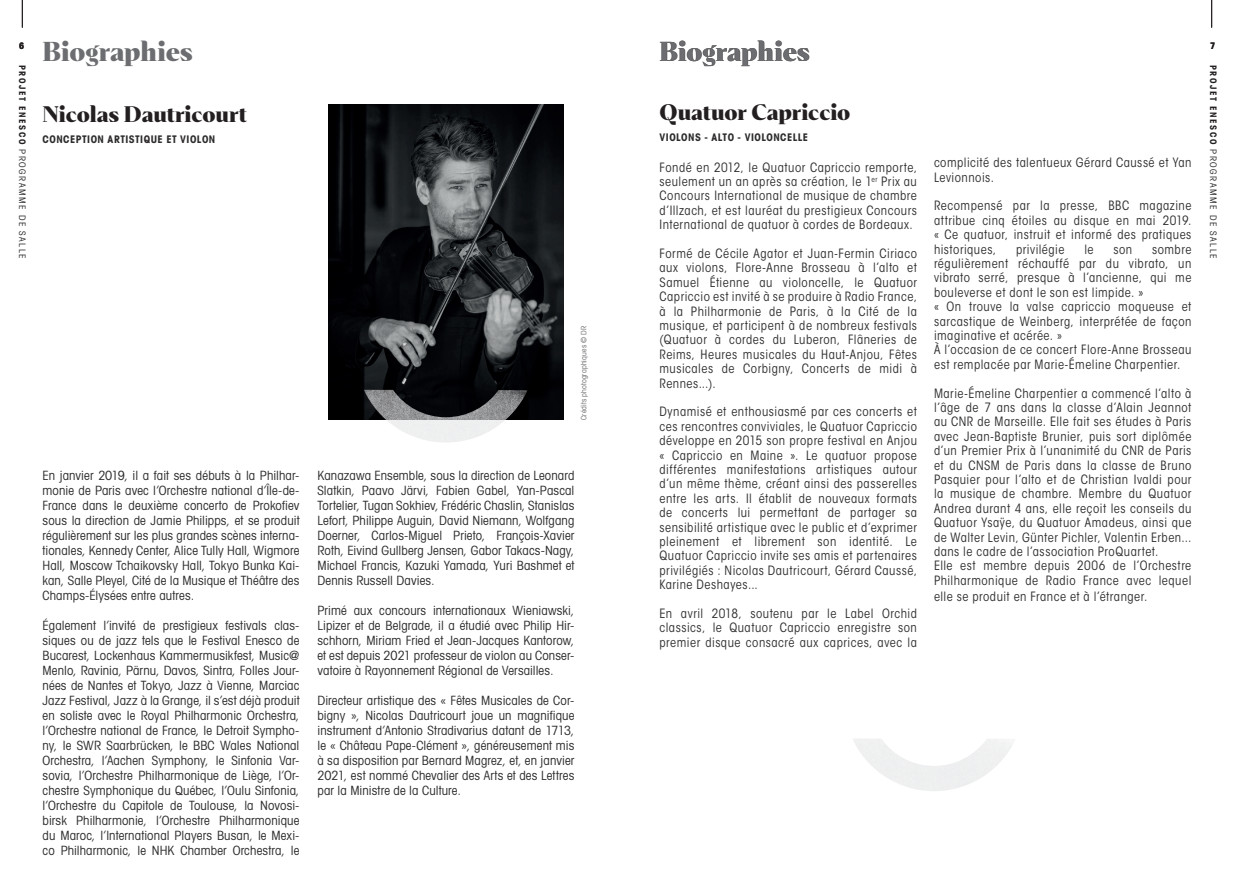
<style>
.page{position:relative;width:1234px;height:893px;background:#fff}
.page>*{position:absolute;margin:0;border:0;box-sizing:border-box;transform-origin:0 0}
.t1{font:900 25.5px "Abstract";letter-spacing:-.005em;color:#6c6d70}
.t2{font:900 21px "Abstract";letter-spacing:-.005em;color:#231f20}
.t3{font:condensed 12.75px/14.4px "ITC Avant Garde Std";letter-spacing:.04em;color:#2e2b2c;text-align:justify}
.t4{font:condensed 12.75px/15px "Avant Garde";letter-spacing:.01em;color:#2e2b2c;text-align:justify}
.t5{font:700 condensed 10.5px "Avant Garde";letter-spacing:.045em;color:#2e2b2c}
.t6{font:condensed 9px "Avant Garde";letter-spacing:.165em;color:#231f20}
.t7{font:700 condensed 9px "Avant Garde";color:#231f20}
.t8{font:condensed 7.5px "Avant Garde";letter-spacing:.02em;color:#6c6d70}
.s1{font-weight:700}
</style>
<div class="page">
<svg style="left:22px;top:0;width:1px;height:28px"></svg>
<img style="left:328px;top:105px;width:235px;height:315px">
<img style="left:364px;top:390px;width:163px;height:52px">
<p class="t7" style="left:19px;top:40px;width:7px">6</p>
<p class="t6" style="left:28px;top:65px;width:195px;rotate:90deg"><span class="s1">PROJET ENESCO</span> PROGRAMME DE SALLE</p>
<h1 class="t1" style="left:43px;top:35px;width:152px">Biographies</h1>
<h2 class="t2" style="left:43px;top:100px;width:206px">Nicolas Dautricourt</h2>
<p class="t5" style="left:43px;top:132px;width:174px">CONCEPTION ARTISTIQUE ET VIOLON</p>
<p class="t8" style="left:579px;top:420px;width:95px;rotate:-90deg">Crédits photographiques © DR</p>
<p class="t4" style="left:43px;top:467px;width:258px">En janvier 2019, il a fait ses débuts à la Philhar&shy;monie de Paris avec l’Orchestre national d’Île-de-France dans le deuxième concerto de Prokofiev sous la direction de Jamie Philipps, et se produit régulièrement sur les plus grandes scènes interna&shy;tionales, Kennedy Center, Alice Tully Hall, Wigmore Hall, Moscow Tchaikovsky Hall, Tokyo Bunka Kai&shy;kan, Salle Pleyel, Cité de la Musique et Théâtre des Champs-Élysées entre autres.</p>
<p class="t4" style="left:43px;top:617px;width:258px">Également l’invité de prestigieux festivals clas&shy;siques ou de jazz tels que le Festival Enesco de Bucarest, Lockenhaus Kammermusikfest, Music@ Menlo, Ravinia, Pärnu, Davos, Sintra, Folles Jour&shy;nées de Nantes et Tokyo, Jazz à Vienne, Marciac Jazz Festival, Jazz à la Grange, il s’est déjà produit en soliste avec le Royal Philharmonic Orchestra, l’Orchestre national de France, le Detroit Sympho&shy;ny, le SWR Saarbrücken, le BBC Wales National Orchestra, l’Aachen Symphony, le Sinfonia Var&shy;sovia, l’Orchestre Philharmonique de Liège, l’Or&shy;chestre Symphonique du Québec, l’Oulu Sinfonia, l’Orchestre du Capitole de Toulouse, la Novosi&shy;birsk Philharmonie, l’Orchestre Philharmonique du Maroc, l’International Players Busan, le Mexi&shy;co Philharmonic, le NHK Chamber Orchestra, le</p>
<p class="t4" style="left:317px;top:467px;width:258px">Kanazawa Ensemble, sous la direction de Leonard Slatkin, Paavo Järvi, Fabien Gabel, Yan-Pascal Tortelier, Tugan Sokhiev, Frédéric Chaslin, Stanislas Lefort, Philippe Auguin, David Niemann, Wolfgang Doerner, Carlos-Miguel Prieto, François-Xavier Roth, Eivind Gullberg Jensen, Gabor Takacs-Nagy, Michael Francis, Kazuki Yamada, Yuri Bashmet et Dennis Russell Davies.</p>
<p class="t4" style="left:317px;top:602px;width:258px">Primé aux concours internationaux Wieniawski, Lipizer et de Belgrade, il a étudié avec Philip Hir&shy;schhorn, Miriam Fried et Jean-Jacques Kantorow, et est depuis 2021 professeur de violon au Conser&shy;vatoire à Rayonnement Régional de Versailles.</p>
<p class="t4" style="left:317px;top:692px;width:258px">Directeur artistique des « Fêtes Musicales de Cor&shy;bigny », Nicolas Dautricourt joue un magnifique instrument d’Antonio Stradivarius datant de 1713, le « Château Pape-Clément », généreusement mis à sa disposition par Bernard Magrez, et, en janvier 2021, est nommé Chevalier des Arts et des Lettres par la Ministre de la Culture.</p>
<h1 class="t1" style="left:659px;top:35px;width:152px">Biographies</h1>
<h2 class="t2" style="left:659px;top:99px;width:192px">Quatuor Capriccio</h2>
<p class="t5" style="left:659px;top:130px;width:150px">VIOLONS - ALTO - VIOLONCELLE</p>
<p class="t3" style="left:659px;top:160px;width:259px">Fondé en 2012, le Quatuor Capriccio remporte, seulement un an après sa création, le 1<sup>er</sup> Prix au Concours International de musique de chambre d’Illzach, et est lauréat du prestigieux Concours International de quatuor à cordes de Bordeaux.</p>
<p class="t3" style="left:659px;top:246px;width:259px">Formé de Cécile Agator et Juan-Fermin Ciriaco aux violons, Flore-Anne Brosseau à l’alto et Samuel Étienne au violoncelle, le Quatuor Capriccio est invité à se produire à Radio France, à la Philharmonie de Paris, à la Cité de la musique, et participent à de nombreux festivals (Quatuor à cordes du Luberon, Flâneries de Reims, Heures musicales du Haut-Anjou, Fêtes musicales de Corbigny, Concerts de midi à Rennes...).</p>
<p class="t3" style="left:659px;top:405px;width:259px">Dynamisé et enthousiasmé par ces concerts et ces rencontres conviviales, le Quatuor Capriccio développe en 2015 son propre festival en Anjou « Capriccio en Maine ». Le quatuor propose différentes manifestations artistiques autour d’un même thème, créant ainsi des passerelles entre les arts. Il établit de nouveaux formats de concerts lui permettant de partager sa sensibilité artistique avec le public et d’exprimer pleinement et librement son identité. Le Quatuor Capriccio invite ses amis et partenaires privilégiés : Nicolas Dautricourt, Gérard Caussé, Karine Deshayes...</p>
<p class="t3" style="left:659px;top:606px;width:259px">En avril 2018, soutenu par le Label Orchid classics, le Quatuor Capriccio enregistre son premier disque consacré aux caprices, avec la</p>
<p class="t3" style="left:933px;top:155px;width:259px">complicité des talentueux Gérard Caussé et Yan<br>Levionnois.</p>
<p class="t3" style="left:933px;top:199px;width:259px">Recompensé par la presse, BBC magazine attribue cinq étoiles au disque en mai 2019. « Ce quatuor, instruit et informé des pratiques historiques,</p>
<p class="t3" style="left:1015px;top:242px;width:50px">privilégie</p>
<p class="t3" style="left:1084px;top:242px;width:11px">le</p>
<p class="t3" style="left:1113px;top:242px;width:20px">son</p>
<p class="t3" style="left:933px;top:242px;width:259px;text-align:left;text-indent:218px">sombre régulièrement réchauffé par du vibrato, un vibrato serré, presque à l’ancienne, qui me bouleverse et dont le son est limpide. »<br>« On trouve la valse capriccio moqueuse et sarcastique de Weinberg, interprétée de façon imaginative et acérée. »<br>À l’occasion de ce concert Flore-Anne Brosseau est remplacée par Marie-Émeline Charpentier.</p>
<p class="t3" style="left:933px;top:386px;width:259px;text-align:left">Marie-Émeline Charpentier a commencé l’alto à l’âge de 7 ans dans la classe d’Alain Jeannot au CNR de Marseille. Elle fait ses études à Paris avec Jean-Baptiste Brunier, puis sort diplômée d’un Premier Prix à l’unanimité du CNR de Paris et du CNSM de Paris dans la classe de Bruno Pasquier pour l’alto et de Christian Ivaldi pour la musique de chambre. Membre du Quatuor Andrea durant 4 ans, elle reçoit les conseils du Quatuor Ysaÿe, du Quatuor Amadeus, ainsi que de Walter Levin, Günter Pichler, Valentin Erben... dans le cadre de l’association ProQuartet.<br>Elle est membre depuis 2006 de l’Orchestre Philharmonique de Radio France avec lequel</p>
<p class="t3" style="left:933px;top:589px;width:215px">elle se produit en France et à l’étranger.</p>
<p class="t7" style="left:1209px;top:40px;width:7px">7</p>
<p class="t6" style="left:1218px;top:65px;width:195px;rotate:90deg"><span class="s1">PROJET ENESCO</span> PROGRAMME DE SALLE</p>
</div>
